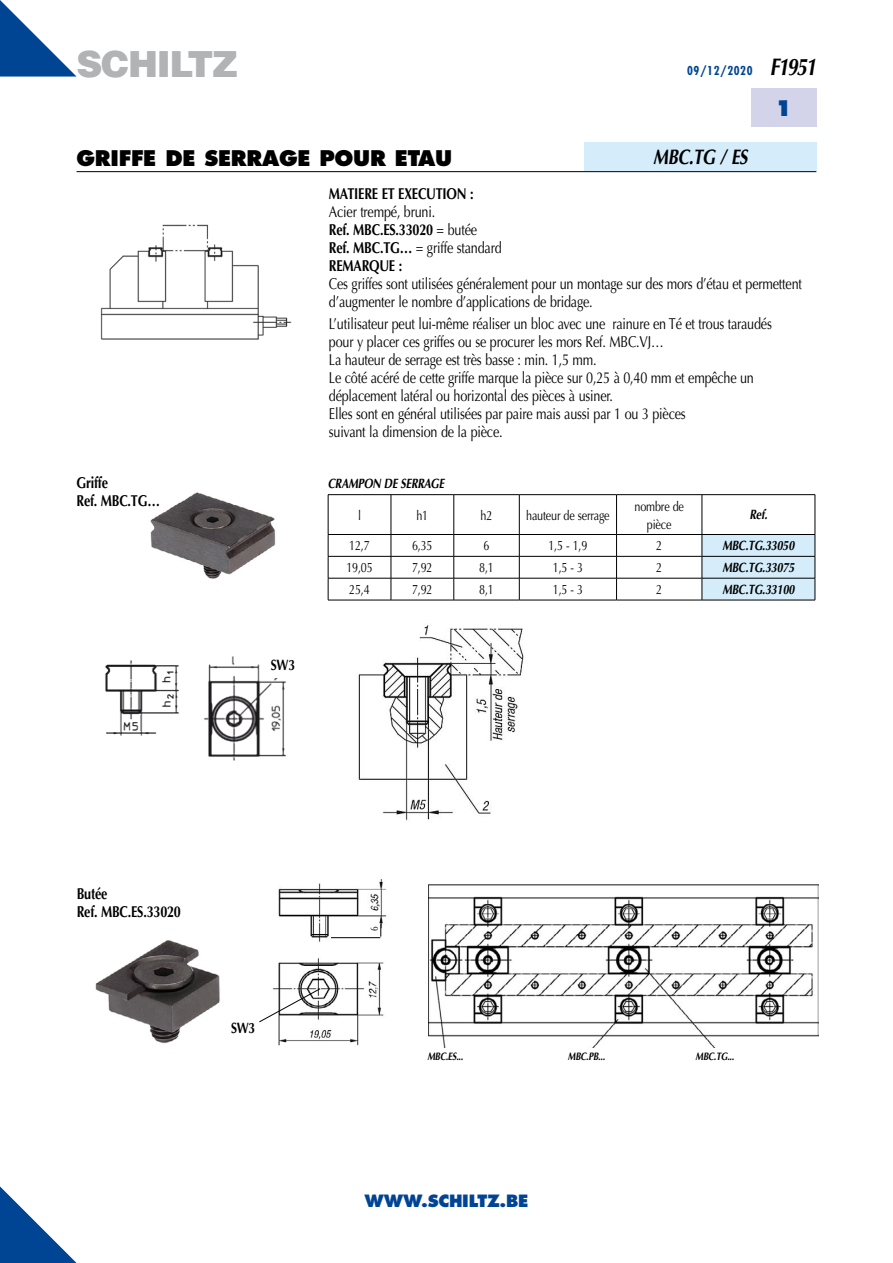
<style>
.page{position:relative;width:893px;height:1263px;background:#fff}
.page>*{position:absolute;margin:0;border:0;box-sizing:border-box;transform-origin:0 0}
.t1{font:900 36px "Helvetica";letter-spacing:-.035em;color:#b1b3b4}
.t2{font:800 21px "Futura";letter-spacing:-.015em;color:#000}
.t3{font:italic 700 21px "Optima";letter-spacing:-.015em;color:#000;scale:.8 1}
.t4{font:800 21px "Futura";color:#004494}
.t5{font:800 16.5px "Futura";letter-spacing:-.015em;color:#004494}
.t6{font:15.75px/18px "Optima";letter-spacing:-.015em;color:#000;scale:.8 1}
.t7{font:700 15.75px/18px "Optima";letter-spacing:-.015em;color:#000;scale:.8 1}
.t8{font:700 15px "Optima";letter-spacing:-.015em;color:#000;scale:.8 1}
.t9{font:13.5px/18px "Optima";letter-spacing:-.015em;color:#000;text-align:center;scale:.8 1}
.t10{font:italic 700 13.5px "Optima";letter-spacing:-.015em;color:#000;scale:.8 1}
.t11{font:700 condensed 12px "Futura";letter-spacing:.05em;color:#004494}
.t12{font:italic 700 10.8px "Optima";letter-spacing:-.015em;color:#000;scale:.8 1}
.t13{font:10.5px "Optima";color:#000;scale:.8 1}
.s1{font-family:"Optima";font-style:italic;font-stretch:normal;font-size:24px;color:#000}
.s2{font-weight:700}
</style>
<div class="page">
<svg style="left:0;top:1186px;width:77px;height:77px"></svg>
<div style="left:751px;top:89px;width:65px;height:38px;background:#d3d4e9"></div>
<svg style="left:0;top:0;width:77px;height:77px"></svg>
<hr style="left:77px;top:171px;width:739px;height:1px;background:#000">
<div style="left:584px;top:142px;width:232px;height:28px;background:#d5edfa"></div>
<hr style="left:328px;top:494px;width:63px;height:1px;background:#000">
<hr style="left:391px;top:494px;width:63px;height:1px;background:#000">
<hr style="left:454px;top:494px;width:65px;height:1px;background:#000">
<hr style="left:519px;top:494px;width:97px;height:1px;background:#000">
<hr style="left:616px;top:494px;width:86px;height:1px;background:#000">
<hr style="left:702px;top:494px;width:113px;height:1px;background:#000">
<hr style="left:328px;top:600px;width:63px;height:1px;background:#000">
<hr style="left:391px;top:600px;width:63px;height:1px;background:#000">
<hr style="left:454px;top:600px;width:65px;height:1px;background:#000">
<hr style="left:519px;top:600px;width:97px;height:1px;background:#000">
<hr style="left:616px;top:600px;width:86px;height:1px;background:#000">
<svg style="left:328px;top:495px;width:488px;height:105px"></svg>
<hr style="left:702px;top:600px;width:113px;height:1px;background:#000">
<img style="left:150px;top:492px;width:126px;height:87px">
<img style="left:95px;top:940px;width:125px;height:104px">
<img style="left:105px;top:660px;width:74px;height:76px">
<img style="left:429px;top:885px;width:389px;height:162px">
<img style="left:204px;top:656px;width:82px;height:105px">
<img style="left:278px;top:879px;width:109px;height:167px">
<img style="left:100px;top:224px;width:192px;height:116px">
<img style="left:358px;top:625px;width:166px;height:196px">
<div style="left:271px;top:659px;width:40px;height:18px;background:#fff"></div>
<svg style="left:259px;top:988px;width:62px;height:35px"></svg>
<hr style="left:331px;top:937px;width:49px;height:1px;background:#000">
<svg style="left:380px;top:924px;width:1px;height:12px"></svg>
<h1 class="t1" style="left:77px;top:40px;width:163px">SCHILTZ</h1>
<p class="t11" style="left:687px;top:63px;width:131px">09/12/2020 <span class="s1">F1951</span></p>
<h2 class="t4" style="left:775px;top:95px;width:19px">1</h2>
<h2 class="t2" style="left:77px;top:145px;width:377px">GRIFFE DE SERRAGE POUR ETAU</h2>
<h2 class="t3" style="left:653px;top:144px;width:120px">MBC.TG / ES</h2>
<p class="t7" style="left:77px;top:474px;width:106px">Griffe<br>Ref. MBC.TG…</p>
<p class="t8" style="left:271px;top:656px;width:32px">SW3</p>
<p class="t7" style="left:329px;top:184px;width:183px">MATIERE ET EXECUTION :</p>
<p class="t6" style="left:329px;top:202px;width:217px">Acier trempé, bruni.<br><span class="s2">Ref. MBC.ES.33020</span> = butée<br><span class="s2">Ref. MBC.TG…</span> = griffe standard<br><span class="s2">REMARQUE :</span></p>
<p class="t6" style="left:329px;top:274px;width:593px">Ces griffes sont utilisées généralement pour un montage sur des mors d’étau et permettent d’augmenter le nombre d’applications de bridage.</p>
<p class="t6" style="left:329px;top:315px;width:555px">L’utilisateur peut lui-même réaliser un bloc avec une rainure en Té et trous taraudés pour y placer ces griffes ou se procurer les mors Ref. MBC.VJ…<br>La hauteur de serrage est très basse : min. 1,5 mm.<br>Le côté acéré de cette griffe marque la pièce sur 0,25 à 0,40 mm et empêche un déplacement latéral ou horizontal des pièces à usiner.<br>Elles sont en général utilisées par paire mais aussi par 1 ou 3 pièces<br>suivant la dimension de la pièce.</p>
<p class="t10" style="left:328px;top:476px;width:147px">CRAMPON DE SERRAGE</p>
<p class="t9" style="left:358px;top:506px;width:5px">l</p>
<p class="t9" style="left:416px;top:506px;width:16px">h1</p>
<p class="t9" style="left:481px;top:506px;width:16px">h2</p>
<p class="t9" style="left:526px;top:506px;width:106px">hauteur de serrage</p>
<p class="t9" style="left:634px;top:497px;width:63px">nombre de pièce</p>
<p class="t10" style="left:749px;top:507px;width:24px">Ref.</p>
<p class="t9" style="left:349px;top:537px;width:27px">12,7</p>
<p class="t9" style="left:412px;top:537px;width:27px">6,35</p>
<p class="t9" style="left:484px;top:537px;width:9px">6</p>
<p class="t9" style="left:548px;top:537px;width:50px">1,5 - 1,9</p>
<p class="t9" style="left:656px;top:537px;width:9px">2</p>
<p class="t10" style="left:722px;top:538px;width:92px">MBC.TG.33050</p>
<p class="t9" style="left:346px;top:559px;width:34px">19,05</p>
<p class="t9" style="left:412px;top:559px;width:27px">7,92</p>
<p class="t9" style="left:479px;top:559px;width:20px">8,1</p>
<p class="t9" style="left:553px;top:559px;width:39px">1,5 - 3</p>
<p class="t9" style="left:656px;top:559px;width:9px">2</p>
<p class="t10" style="left:722px;top:560px;width:92px">MBC.TG.33075</p>
<p class="t9" style="left:349px;top:581px;width:27px">25,4</p>
<p class="t9" style="left:412px;top:581px;width:27px">7,92</p>
<p class="t9" style="left:479px;top:581px;width:20px">8,1</p>
<p class="t9" style="left:553px;top:581px;width:39px">1,5 - 3</p>
<p class="t9" style="left:656px;top:581px;width:9px">2</p>
<p class="t10" style="left:722px;top:582px;width:92px">MBC.TG.33100</p>
<p class="t7" style="left:77px;top:885px;width:132px">Butée<br>Ref. MBC.ES.33020</p>
<p class="t8" style="left:231px;top:1019px;width:32px">SW3</p>
<p class="t13" style="left:368px;top:931px;width:7px;rotate:-90deg">6</p>
<p class="t12" style="left:427px;top:1050px;width:46px">MBC.ES...</p>
<p class="t12" style="left:568px;top:1050px;width:48px">MBC.PB...</p>
<p class="t12" style="left:695px;top:1050px;width:50px">MBC.TG...</p>
<p class="t5" style="left:365px;top:1190px;width:165px">WWW.SCHILTZ.BE</p>
</div>
